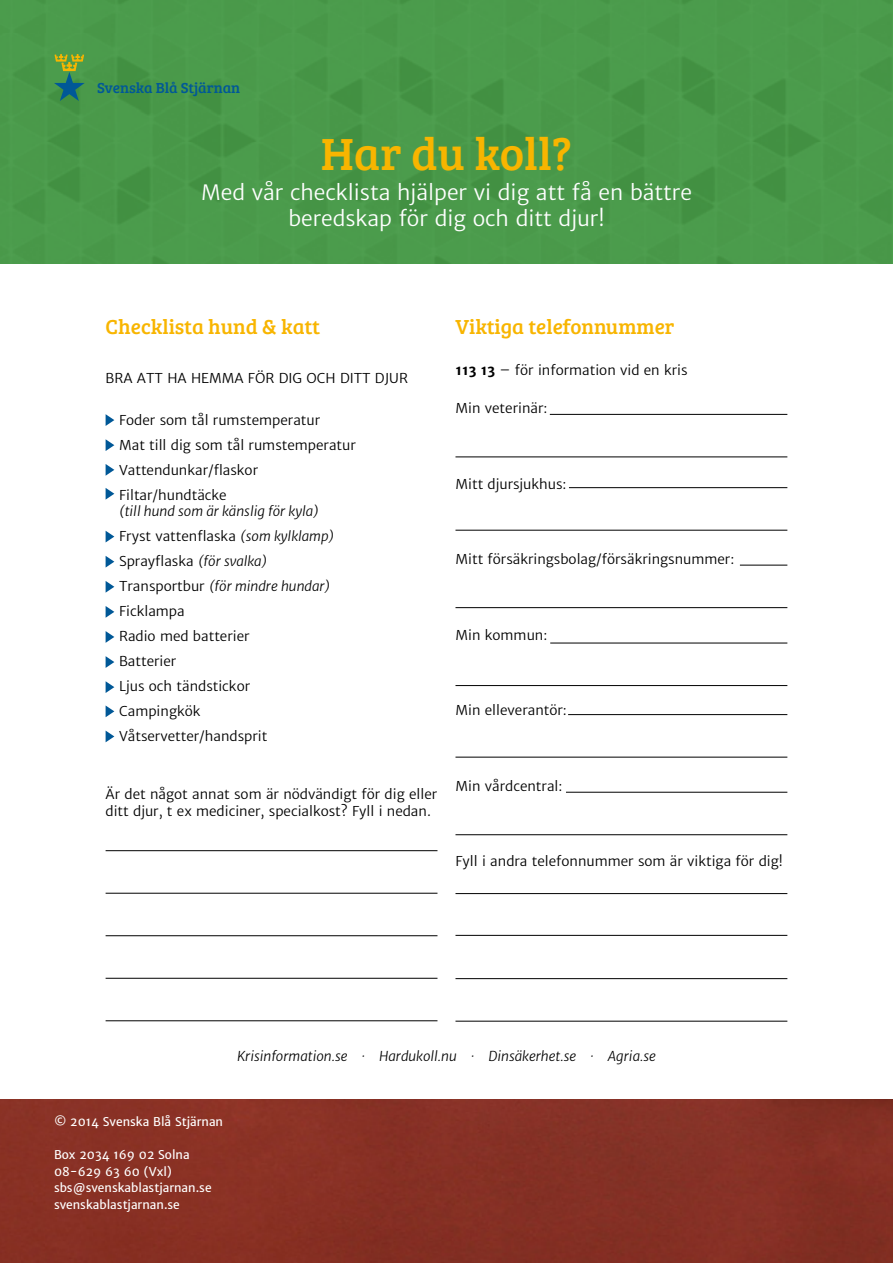
<style>
.page{position:relative;width:893px;height:1263px;background:#fff}
.page>*{position:absolute;margin:0;border:0;box-sizing:border-box;transform-origin:0 0}
.t1{font:46.5px "Bree Serif";color:#f8b500}
.t2{font:21px/25.5px "Merriweather Sans";color:#fff;text-align:center}
.t3{font:21px "Bree Serif";color:#f8b500}
.t4{font:15px "Bree Serif";color:#005897}
.t5{font:13.5px/25px "Merriweather Sans";color:#000}
.t6{font:italic 13.5px "Merriweather Sans";color:#000}
.t7{font:12px/16.5px "Merriweather Sans";color:#fff}
.s1{font-style:italic}
.s2{font-weight:700}
</style>
<div class="page">
<img style="left:0;top:142px;width:893px;height:122px">
<img style="left:0;top:32px;width:893px;height:110px">
<div style="left:0;top:1099px;width:893px;height:164px;background:#873024"></div>
<svg style="left:54px;top:54px;width:31px;height:47px"></svg>
<svg style="left:106px;top:414px;width:8px;height:12px"></svg>
<svg style="left:106px;top:439px;width:8px;height:12px"></svg>
<svg style="left:106px;top:464px;width:8px;height:12px"></svg>
<svg style="left:106px;top:488px;width:8px;height:12px"></svg>
<svg style="left:106px;top:531px;width:8px;height:11px"></svg>
<svg style="left:106px;top:556px;width:8px;height:12px"></svg>
<svg style="left:106px;top:581px;width:8px;height:12px"></svg>
<svg style="left:106px;top:606px;width:8px;height:12px"></svg>
<svg style="left:106px;top:631px;width:8px;height:12px"></svg>
<svg style="left:106px;top:656px;width:8px;height:12px"></svg>
<svg style="left:106px;top:706px;width:8px;height:11px"></svg>
<svg style="left:106px;top:681px;width:8px;height:12px"></svg>
<svg style="left:106px;top:731px;width:8px;height:11px"></svg>
<hr style="left:106px;top:935px;width:331px;height:1px;background:#000">
<hr style="left:106px;top:893px;width:331px;height:1px;background:#000">
<hr style="left:106px;top:1020px;width:331px;height:1px;background:#000">
<hr style="left:106px;top:850px;width:331px;height:1px;background:#000">
<hr style="left:106px;top:978px;width:331px;height:1px;background:#000">
<hr style="left:550px;top:414px;width:237px;height:1px;background:#000">
<hr style="left:569px;top:487px;width:218px;height:1px;background:#000">
<hr style="left:550px;top:643px;width:237px;height:1px;background:#000">
<hr style="left:568px;top:714px;width:219px;height:1px;background:#000">
<hr style="left:566px;top:792px;width:221px;height:1px;background:#000">
<hr style="left:455px;top:457px;width:332px;height:1px;background:#000">
<hr style="left:455px;top:530px;width:332px;height:1px;background:#000">
<hr style="left:455px;top:607px;width:332px;height:1px;background:#000">
<hr style="left:455px;top:685px;width:332px;height:1px;background:#000">
<hr style="left:455px;top:757px;width:332px;height:1px;background:#000">
<hr style="left:455px;top:834px;width:332px;height:1px;background:#000">
<hr style="left:455px;top:893px;width:332px;height:1px;background:#000">
<hr style="left:455px;top:935px;width:332px;height:1px;background:#000">
<hr style="left:455px;top:978px;width:332px;height:1px;background:#000">
<hr style="left:455px;top:1021px;width:332px;height:1px;background:#000">
<div style="left:0;top:0;width:893px;height:32px;background:#4b9b4c"></div>
<hr style="left:740px;top:565px;width:47px;height:1px;background:#000">
<p class="t4" style="left:97px;top:77px;width:145px">Svenska Blå Stjärnan</p>
<h1 class="t1" style="left:321px;top:120px;width:253px">Har du koll?</h1>
<h2 class="t2" style="left:201px;top:180px;width:492px">Med vår checklista hjälper vi dig att få en bättre beredskap för dig och ditt djur!</h2>
<h2 class="t3" style="left:106px;top:311px;width:216px">Checklista hund &amp; katt</h2>
<p class="t5" style="left:106px;top:366px;width:304px">BRA ATT HA HEMMA FÖR DIG OCH DITT DJUR</p>
<p class="t5" style="left:119px;top:407px;width:238px">Foder som tål rumstemperatur<br>Mat till dig som tål rumstemperatur<br>Vattendunkar/flaskor<br>Filtar/hundtäcke</p>
<p class="t5" style="left:119px;top:499px;width:217px"><span class="s1">(till hund som är känslig för kyla)<br></span>Fryst vattenflaska <span class="s1">(som kylklamp)<br></span>Sprayflaska <span class="s1">(för svalka)<br></span>Transportbur <span class="s1">(för mindre hundar)<br></span>Ficklampa<br>Radio med batterier<br>Batterier<br>Ljus och tändstickor<br>Campingkök<br>Våtservetter/handsprit</p>
<p class="t5" style="left:106px;top:786px;width:333px;line-height:16.5px">Är det något annat som är nödvändigt för dig eller ditt djur, t ex mediciner, specialkost? Fyll i nedan.</p>
<h2 class="t3" style="left:455px;top:311px;width:221px">Viktiga telefonnummer</h2>
<p class="t5" style="left:455px;top:358px;width:234px"><span class="s2">113 13</span> – för information vid en kris</p>
<p class="t5" style="left:455px;top:396px;width:93px">Min veterinär:</p>
<p class="t5" style="left:455px;top:471px;width:113px">Mitt djursjukhus:</p>
<p class="t5" style="left:455px;top:547px;width:280px">Mitt försäkringsbolag/försäkringsnummer:</p>
<p class="t5" style="left:455px;top:622px;width:93px">Min kommun:</p>
<p class="t5" style="left:455px;top:698px;width:113px">Min elleverantör:</p>
<p class="t5" style="left:455px;top:773px;width:108px">Min vårdcentral:</p>
<p class="t5" style="left:455px;top:849px;width:329px">Fyll i andra telefonnummer som är viktiga för dig!</p>
<p class="t6" style="left:237px;top:1047px;width:420px">Krisinformation.se · Hardukoll.nu · Dinsäkerhet.se · Agria.se</p>
<p class="t7" style="left:54px;top:1114px;width:171px">© 2014 Svenska Blå Stjärnan</p>
<p class="t7" style="left:54px;top:1147px;width:159px">Box 2034 169 02 Solna<br>08-629 63 60 (Vxl) sbs@svenskablastjarnan.se svenskablastjarnan.se</p>
</div>
